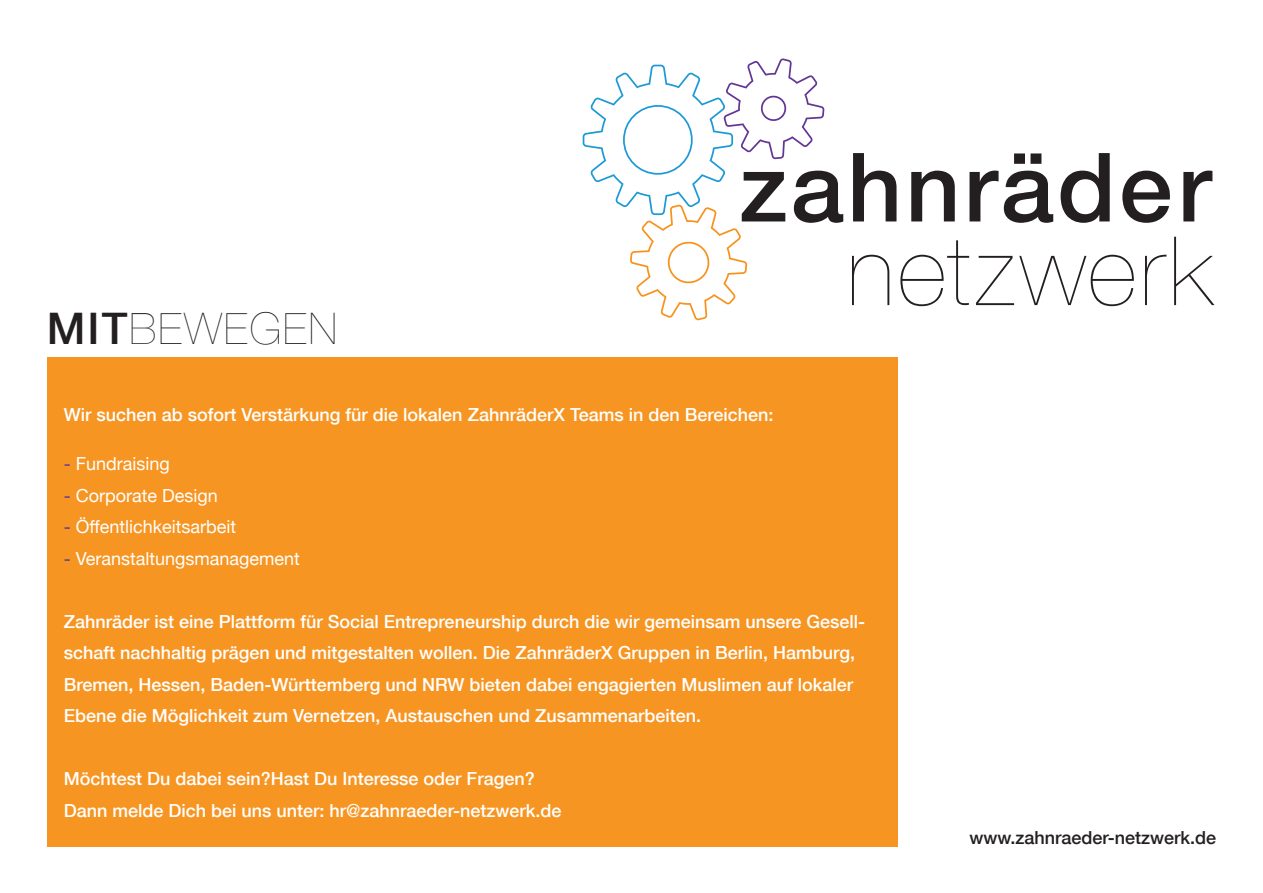
<style>
.page{position:relative;width:1263px;height:893px;background:#fff}
.page>*{position:absolute;margin:0;border:0;box-sizing:border-box;transform-origin:0 0}
.t1{font:500 95.85px/83.6px "Helvetica Neue";letter-spacing:.035em;color:#231f20;text-align:right}
.t2{font:200 43.5px "Helvetica Neue";letter-spacing:.05em;color:#231f20}
.t3{font:500 18px/31.5px "Helvetica Neue";color:#fff}
.t4{font:18px "Helvetica Neue";color:#fff}
.t5{font:500 18px "Helvetica Neue";color:#231f20}
.s1{font-weight:500}
.s2{font-weight:200}
.s3{color:#633695}
</style>
<div class="page">
<svg style="left:583px;top:58px;width:241px;height:262px"></svg>
<div style="left:47px;top:357px;width:850px;height:489px;background:#f7931d"></div>
<p class="t2" style="left:47px;top:304px;width:292px"><span class="s1">MIT</span>BEWEGEN</p>
<p class="t1" style="left:740px;top:145px;width:473px">zahnräder <span class="s2">netzwerk</span></p>
<p class="t3" style="left:64px;top:399px;width:711px">Wir suchen ab sofort Verstärkung für die lokalen ZahnräderX Teams in den Bereichen:</p>
<p class="t4" style="left:64px;top:453px;width:108px"><span class="s3">-</span> Fundraising</p>
<p class="t4" style="left:64px;top:485px;width:156px"><span class="s3">-</span> Corporate Design</p>
<p class="t4" style="left:64px;top:516px;width:174px"><span class="s3">-</span> Öffentlichkeitsarbeit</p>
<p class="t4" style="left:64px;top:548px;width:238px"><span class="s3">-</span> Veranstaltungsmanagement</p>
<p class="t3" style="left:64px;top:605px;width:803px">Zahnräder ist eine Plattform für Social Entrepreneurship durch die wir gemeinsam unsere Gesell&shy;schaft nachhaltig prägen und mitgestalten wollen. Die ZahnräderX Gruppen in Berlin, Hamburg, Bremen, Hessen, Baden-Württemberg und NRW bieten dabei engagierten Muslimen auf lokaler Ebene die Möglichkeit zum Vernetzen, Austauschen und Zusammenarbeiten.</p>
<p class="t3" style="left:64px;top:763px;width:472px">Möchtest Du dabei sein?Hast Du Interesse oder Fragen?</p>
<p class="t3" style="left:64px;top:794px;width:499px">Dann melde Dich bei uns unter: hr@zahnraeder-netzwerk.de</p>
<p class="t5" style="left:969px;top:827px;width:248px">www.zahnraeder-netzwerk.de</p>
</div>
